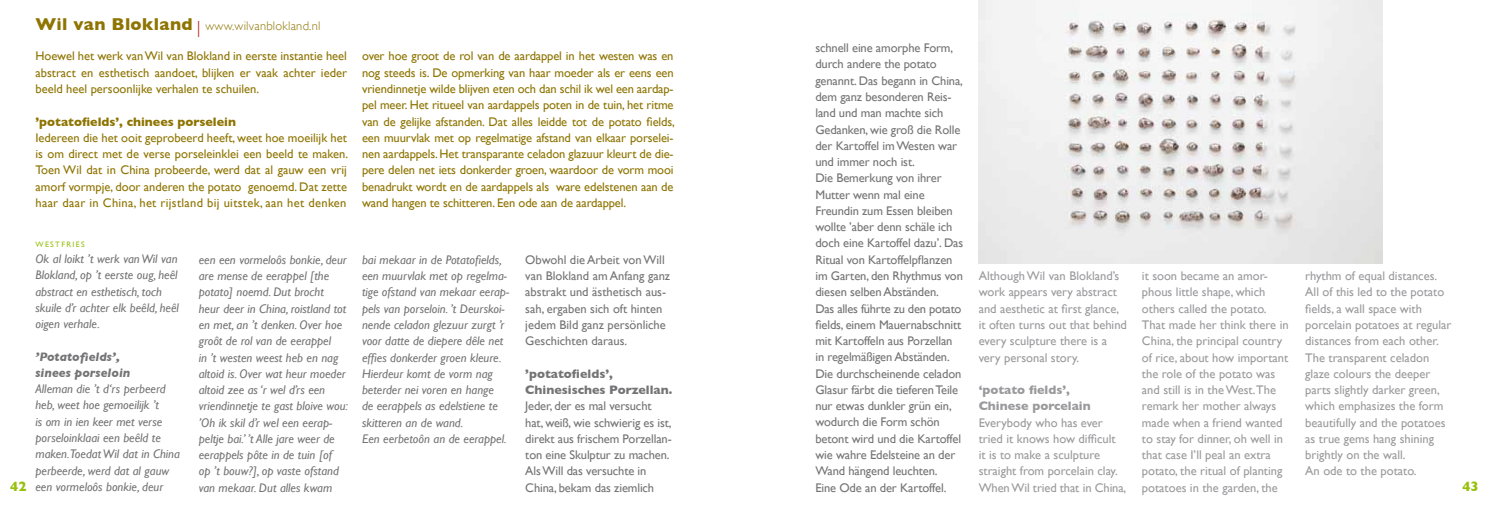
<style>
.page{position:relative;width:1489px;height:527px;background:#fff}
.page>*{position:absolute;margin:0;border:0;box-sizing:border-box;transform-origin:0 0}
.t1{font:700 13.75px "Gill Sans";color:#97bf0d}
.t2{font:italic 12.5px/16.2px "Gill Sans";color:#747476}
.t3{font:12.5px/16.2px "Gill Sans";letter-spacing:-.01em;color:#747476}
.t4{font:12.5px/16.2px "Gill Sans";color:#8e7400;text-align:justify}
.t5{font:12.5px/16.2px "Gill Sans";color:#9a9a9d}
.t6{font:700 12.5px/16.2px "Gill Sans";color:#747476}
.t7{font:300 12.5px "Gill Sans";letter-spacing:.02em;color:#8e7400}
.t8{font:700 12.5px "Gill Sans";color:#8e7400}
.t9{font:700 12.5px/16.2px "Gill Sans";color:#9a9a9d}
.t10{font:italic 700 12.5px/16.2px "Gill Sans";color:#747476}
.t11{font:7.88px "Gill Sans";letter-spacing:.17em;color:#97bf0d}
.s1{font-weight:700;font-size:17.5px}
.s2{font-size:17.5px;color:#b21f17}
</style>
<div class="page">
<img style="left:978px;top:0;width:404px;height:263px">
<p class="t7" style="left:35px;top:16px;width:286px"><span class="s1">Wil van Blokland</span> <span class="s2">|</span> www.wilvanblokland.nl</p>
<p class="t4" style="left:35px;top:48px;width:313px">Hoewel het werk van Wil van Blokland in eerste instantie heel abstract en esthetisch aandoet, blijken er vaak achter ieder beeld heel persoonlijke verhalen te schuilen.</p>
<p class="t8" style="left:35px;top:114px;width:202px">’potatofields’, chinees porselein</p>
<p class="t4" style="left:35px;top:129px;width:314px">Iedereen die het ooit geprobeerd heeft, weet hoe moeilijk het is om direct met de verse porseleinklei een beeld te maken.<br>Toen Wil dat in China probeerde, werd dat al gauw een vrij amorf vormpje, door anderen the potato genoemd. Dat zette haar daar in China, het rijstland bij uitstek, aan het denken</p>
<p class="t3" style="left:815px;top:40px;width:149px">schnell eine amorphe Form, durch andere the potato genannt. Das begann in China, dem ganz besonderen Reis&shy;land und man machte sich<br>Gedanken, wie groß die Rolle der Kartoffel im Westen war und immer noch ist.<br>Die Bemerkung von ihrer<br>Mutter wenn mal eine<br>Freundin zum Essen bleiben wollte ’aber denn schäle ich doch eine Kartoffel dazu’. Das<br>Ritual von Kartoffelpflanzen im Garten, den Rhythmus von diesen selben Abständen.<br>Das alles führte zu den potato fields, einem Mauernabschnitt mit Kartoffeln aus Porzellan in regelmäßigen Abständen.<br>Die durchscheinende celadon<br>Glasur färbt die tieferen Teile nur etwas dunkler grün ein, wodurch die Form schön betont wird und die Kartoffel wie wahre Edelsteine an der<br>Wand hängend leuchten.<br>Eine Ode an der Kartoffel.</p>
<p class="t4" style="left:362px;top:48px;width:314px">over hoe groot de rol van de aardappel in het westen was en nog steeds is. De opmerking van haar moeder als er eens een vriendinnetje wilde blijven eten och dan schil ik wel een aardap&shy;pel meer. Het ritueel van aardappels poten in de tuin, het ritme van de gelijke afstanden. Dat alles leidde tot de potato fields, een muurvlak met op regelmatige afstand van elkaar porselei&shy;nen aardappels. Het transparante celadon glazuur kleurt de die&shy;pere delen net iets donkerder groen, waardoor de vorm mooi benadrukt wordt en de aardappels als ware edelstenen aan de wand hangen te schitteren. Een ode aan de aardappel.</p>
<p class="t11" style="left:35px;top:239px;width:51px">WESTFRIES</p>
<p class="t2" style="left:35px;top:250px;width:145px">Ok al loikt ’t werk van Wil van<br>Blokland, op ’t eerste oug, heêl abstract en esthetisch, toch skuile d’r achter elk beêld, heêl oigen verhale.</p>
<p class="t10" style="left:35px;top:348px;width:97px">’Potatofields’, sinees porseloin</p>
<p class="t2" style="left:35px;top:380px;width:146px">Alleman die ’t d‘rs perbeerd heb, weet hoe gemoeilijk ’t<br>is om in ien keer met verse porseloinklaai een beêld te maken.Toedat Wil dat in China perbeerde, werd dat al gauw een vormeloôs bonkie, deur</p>
<p class="t2" style="left:199px;top:251px;width:151px">een een vormeloôs bonkie, deur are mense de eerappel [the potato] noemd. Dut brocht heur deer in China, roistland tot en met, an ’t denken. Over hoe groôt de rol van de eerappel<br>in ’t westen weest heb en nag altoid is. Over wat heur moeder altoid zee as ‘r wel d’rs een vriendinnetje te gast bloive wou: ’Oh ik skil d’r wel een eerap&shy;peltje bai.’ ’t Alle jare weer de eerappels pôte in de tuin [of<br>op ’t bouw?], op vaste ofstand van mekaar. Dut alles kwam</p>
<p class="t2" style="left:362px;top:251px;width:149px">bai mekaar in de Potatofields, een muurvlak met op regelma&shy;tige ofstand van mekaar eerap&shy;pels van porseloin. ’t Deurskoi&shy;nende celadon glezuur zurgt ’r voor datte de diepere dêle net effies donkerder groen kleure.<br>Hierdeur komt de vorm nag beterder nei voren en hange<br>de eerappels as edelstiene te skitteren an de wand.<br>Een eerbetoôn an de eerappel.</p>
<p class="t3" style="left:525px;top:251px;width:146px">Obwohl die Arbeit von Will van Blokland am Anfang ganz abstrakt und ästhetisch aus&shy;sah, ergaben sich oft hinten jedem Bild ganz persönliche<br>Geschichten daraus.</p>
<p class="t5" style="left:978px;top:267px;width:150px">Although Wil van Blokland’s work appears very abstract and aesthetic at first glance, it often turns out that behind every sculpture there is a very personal story.</p>
<p class="t9" style="left:978px;top:381px;width:114px">‘potato fields’,<br>Chinese porcelain</p>
<p class="t5" style="left:978px;top:413px;width:149px">Everybody who has ever tried it knows how difficult<br>it is to make a sculpture straight from porcelain clay.<br>When Wil tried that in China,</p>
<p class="t5" style="left:1141px;top:267px;width:148px">it soon became an amor&shy;phous little shape, which others called the potato.<br>That made her think there in<br>China, the principal country of rice, about how important the role of the potato was and still is in the West.The remark her mother always made when a friend wanted to stay for dinner, oh well in that case I’ll peal an extra potato, the ritual of planting potatoes in the garden, the</p>
<p class="t5" style="left:1305px;top:267px;width:148px">rhythm of equal distances.<br>All of this led to the potato fields, a wall space with porcelain potatoes at regular distances from each other.<br>The transparent celadon glaze colours the deeper parts slightly darker green, which emphasizes the form beautifully and the potatoes as true gems hang shining brightly on the wall.<br>An ode to the potato.</p>
<p class="t6" style="left:525px;top:365px;width:148px">’potatofields’,<br>Chinesisches Porzellan.</p>
<p class="t3" style="left:525px;top:397px;width:148px">Jeder, der es mal versucht hat, weiß, wie schwierig es ist, direkt aus frischem Porzellan&shy;ton eine Skulptur zu machen.<br>Als Will das versuchte in<br>China, bekam das ziemlich</p>
<p class="t1" style="left:10px;top:478px;width:18px">42</p>
<p class="t1" style="left:1462px;top:478px;width:18px">43</p>
</div>
